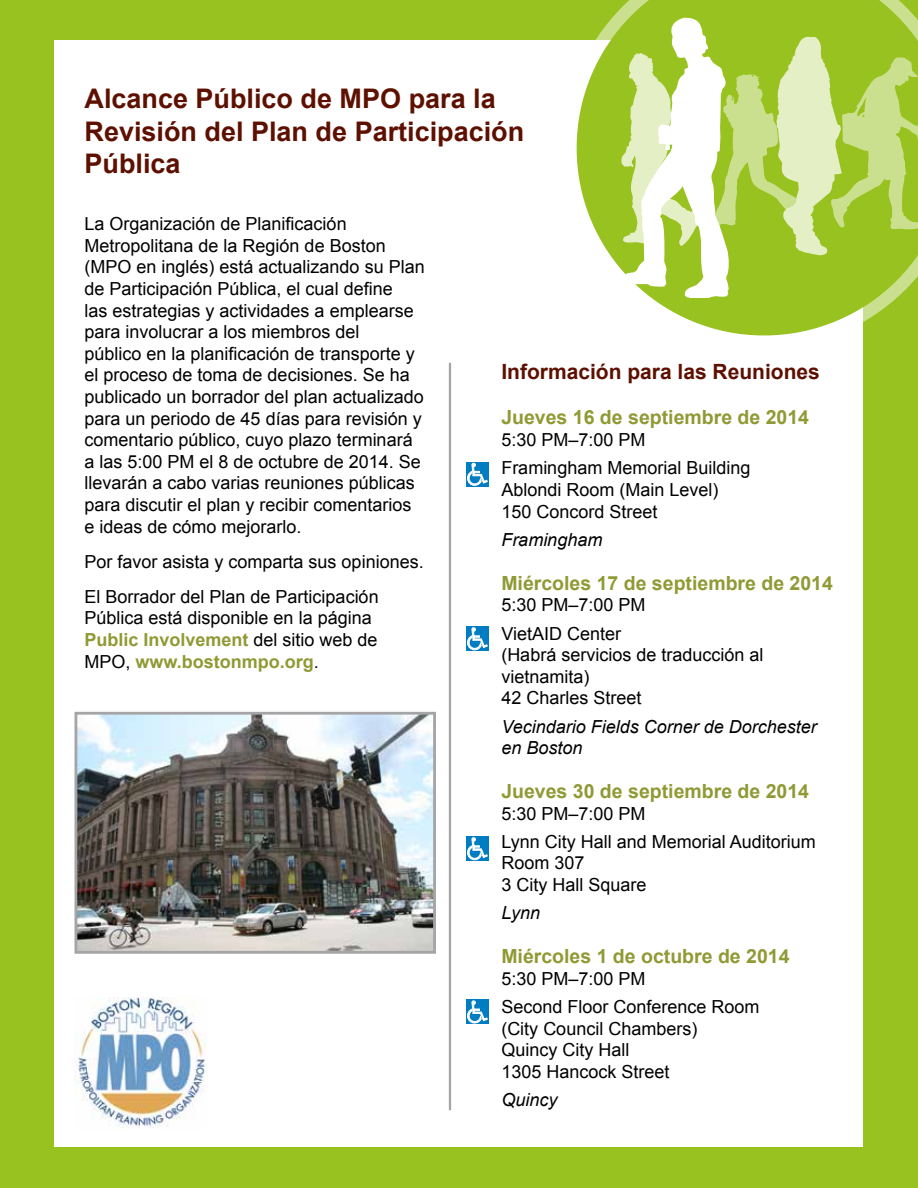
<style>
.page{position:relative;width:918px;height:1188px;background:#fff}
.page>*{position:absolute;margin:0;border:0;box-sizing:border-box;transform-origin:0 0}
.t1{font:700 27px/32.4px "Arial";color:#5e1000}
.t2{font:700 21px "Arial";color:#5e1000}
.t3{font:700 19.5px "Arial";color:#909a34}
.t4{font:18px/21.6px "Arial";color:#000}
.t5{font:italic 18px/21.6px "Arial";color:#000}
.s1{font-weight:700;color:#909a34}
</style>
<div class="page">
<div style="left:1px;top:0;width:917px;height:1188px;background:#98c21f"></div>
<div style="left:55px;top:40px;width:808px;height:1108px;background:#fff"></div>
<svg style="left:577px;top:0;width:338px;height:335px;fill:#98c21f"></svg>
<svg style="left:622px;top:17px;width:296px;height:281px"></svg>
<hr style="left:449px;top:363px;width:2px;height:747px;background:#a5a5a8">
<div style="left:466px;top:462px;width:23px;height:24px;background:#007cc3"></div>
<svg style="left:467px;top:462px;width:21px;height:24px"></svg>
<img style="left:79px;top:716px;width:353px;height:234px">
<div style="left:75px;top:712px;width:361px;height:242px;border:3px solid #a5a5a8"></div>
<img style="left:75px;top:998px;width:132px;height:130px">
<div style="left:466px;top:626px;width:23px;height:25px;background:#007cc3"></div>
<svg style="left:467px;top:627px;width:21px;height:23px"></svg>
<div style="left:466px;top:836px;width:23px;height:25px;background:#007cc3"></div>
<svg style="left:467px;top:837px;width:21px;height:23px"></svg>
<div style="left:466px;top:1000px;width:23px;height:24px;background:#007cc3"></div>
<svg style="left:467px;top:999px;width:21px;height:25px"></svg>
<h1 class="t1" style="left:85px;top:83px;width:441px">Alcance Público de MPO para la<br>Revisión del Plan de Participación<br>Pública</h1>
<p class="t4" style="left:85px;top:213px;width:342px">La Organización de Planificación Metropolitana de la Región de Boston (MPO en inglés) está actualizando su Plan de Participación Pública, el cual define<br>las estrategias y actividades a emplearse para involucrar a los miembros del<br>público en la planificación de transporte y el proceso de toma de decisiones. Se ha publicado un borrador del plan actualizado para un periodo de 45 días para revisión y comentario público, cuyo plazo terminará a las 5:00 PM el 8 de octubre de 2014. Se llevarán a cabo varias reuniones públicas para discutir el plan y recibir comentarios e ideas de cómo mejorarlo.</p>
<p class="t4" style="left:85px;top:544px;width:341px;line-height:35.1px">Por favor asista y comparta sus opiniones.<br>El Borrador del Plan de Participación</p>
<p class="t4" style="left:85px;top:608px;width:295px">Pública está disponible en la página<br><span class="s1">Public Involvement</span> del sitio web de<br>MPO, <span class="s1">www.bostonmpo.org</span>.</p>
<p class="t2" style="left:501px;top:358px;width:320px">Información para las Reuniones</p>
<p class="t3" style="left:501px;top:405px;width:309px">Jueves 16 de septiembre de 2014</p>
<p class="t4" style="left:501px;top:426px;width:251px;line-height:28.3px">5:30 PM–7:00 PM<br>Framingham Memorial Building</p>
<p class="t4" style="left:501px;top:479px;width:219px">Ablondi Room (Main Level)<br>150 Concord Street</p>
<p class="t5" style="left:501px;top:529px;width:103px">Framingham</p>
<p class="t3" style="left:501px;top:570px;width:333px">Miércoles 17 de septiembre de 2014</p>
<p class="t4" style="left:501px;top:591px;width:146px;line-height:28.3px">5:30 PM–7:00 PM<br>VietAID Center</p>
<p class="t4" style="left:501px;top:644px;width:264px">(Habrá servicios de traducción al vietnamita)<br>42 Charles Street</p>
<p class="t5" style="left:501px;top:716px;width:317px">Vecindario Fields Corner de Dorchester en Boston</p>
<p class="t3" style="left:501px;top:778px;width:309px">Jueves 30 de septiembre de 2014</p>
<p class="t4" style="left:501px;top:799px;width:316px;line-height:28.3px">5:30 PM–7:00 PM<br>Lynn City Hall and Memorial Auditorium</p>
<p class="t4" style="left:501px;top:853px;width:147px">Room 307<br>3 City Hall Square</p>
<p class="t5" style="left:501px;top:903px;width:40px">Lynn</p>
<p class="t3" style="left:501px;top:943px;width:290px">Miércoles 1 de octubre de 2014</p>
<p class="t4" style="left:501px;top:964px;width:260px;line-height:28.3px">5:30 PM–7:00 PM<br>Second Floor Conference Room</p>
<p class="t4" style="left:501px;top:1018px;width:198px">(City Council Chambers)<br>Quincy City Hall<br>1305 Hancock Street</p>
<p class="t5" style="left:501px;top:1089px;width:58px">Quincy</p>
</div>
